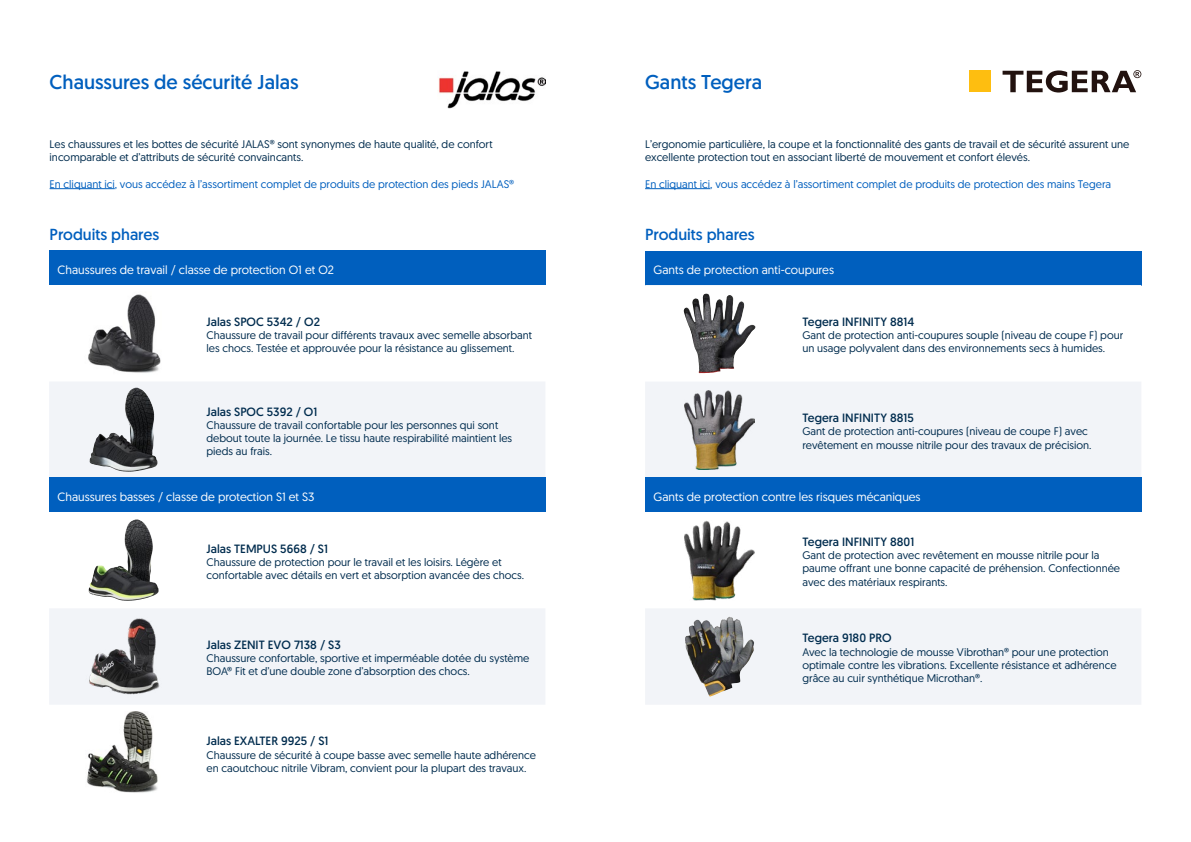
<style>
.page{position:relative;width:1191px;height:842px;background:#fff}
.page>*{position:absolute;margin:0;border:0;box-sizing:border-box;transform-origin:0 0}
.t1{font:20px "Geomanist";color:#005fbe}
.t2{font:16px "Geomanist";color:#005fbe}
.t3{font:12px "Geomanist";color:#fff}
.t4{font:12px "Geomanist";color:#002c4e}
.t5{font:11px/13.2px "Geomanist";color:#002c4e}
.t6{font:11px "Geomanist";color:#005fbe}
</style>
<div class="page">
<div style="left:49px;top:251px;width:496px;height:34px;background:#005fbe"></div>
<svg style="left:49px;top:382px;width:496px;height:322px;fill:#f2f4f8"></svg>
<div style="left:49px;top:478px;width:496px;height:34px;background:#005fbe"></div>
<img style="left:88px;top:294px;width:73px;height:79px">
<img style="left:90px;top:388px;width:46px;height:84px">
<img style="left:89px;top:519px;width:48px;height:72px">
<img style="left:85px;top:616px;width:77px;height:81px">
<img style="left:86px;top:711px;width:72px;height:82px">
<hr style="left:50px;top:188px;width:65px;height:1px;background:#005fbe">
<img style="left:438px;top:71px;width:108px;height:37px">
<div style="left:645px;top:251px;width:496px;height:34px;background:#005fbe"></div>
<svg style="left:645px;top:285px;width:496px;height:89px"></svg>
<svg style="left:645px;top:382px;width:496px;height:322px;fill:#f2f4f8"></svg>
<div style="left:645px;top:478px;width:496px;height:34px;background:#005fbe"></div>
<img style="left:702px;top:294px;width:4px;height:15px">
<img style="left:685px;top:390px;width:69px;height:79px">
<img style="left:684px;top:520px;width:70px;height:80px">
<img style="left:685px;top:617px;width:43px;height:79px">
<hr style="left:645px;top:188px;width:65px;height:1px;background:#005fbe">
<div style="left:969px;top:71px;width:22px;height:21px;background:#febe10"></div>
<svg style="left:1002px;top:70px;width:139px;height:23px"></svg>
<h1 class="t1" style="left:50px;top:69px;width:250px">Chaussures de sécurité Jalas</h1>
<p class="t5" style="left:50px;top:137px;width:444px">Les chaussures et les bottes de sécurité JALAS® sont synonymes de haute qualité, de confort incomparable et d’attributs de sécurité convaincants.</p>
<p class="t6" style="left:50px;top:177px;width:466px">En cliquant ici, vous accédez à l’assortiment complet de produits de protection des pieds JALAS®</p>
<h1 class="t1" style="left:645px;top:69px;width:119px">Gants Tegera</h1>
<p class="t5" style="left:645px;top:137px;width:486px">L’ergonomie particulière, la coupe et la fonctionnalité des gants de travail et de sécurité assurent une excellente protection tout en associant liberté de mouvement et confort élevés.</p>
<p class="t6" style="left:645px;top:177px;width:467px">En cliquant ici, vous accédez à l’assortiment complet de produits de protection des mains Tegera</p>
<h2 class="t2" style="left:50px;top:224px;width:111px">Produits phares</h2>
<h2 class="t2" style="left:645px;top:224px;width:111px">Produits phares</h2>
<p class="t3" style="left:58px;top:262px;width:278px">Chaussures de travail / classe de protection O1 et O2</p>
<p class="t4" style="left:206px;top:314px;width:115px">Jalas SPOC 5342 / O2</p>
<p class="t5" style="left:206px;top:328px;width:327px">Chaussure de travail pour différents travaux avec semelle absorbant les chocs. Testée et approuvée pour la résistance au glissement.</p>
<p class="t4" style="left:206px;top:404px;width:112px">Jalas SPOC 5392 / O1</p>
<p class="t5" style="left:206px;top:418px;width:307px">Chaussure de travail confortable pour les personnes qui sont debout toute la journée. Le tissu haute respirabilité maintient les pieds au frais.</p>
<p class="t3" style="left:58px;top:489px;width:258px">Chaussures basses / classe de protection S1 et S3</p>
<p class="t4" style="left:206px;top:541px;width:123px">Jalas TEMPUS 5668 / S1</p>
<p class="t5" style="left:206px;top:555px;width:319px">Chaussure de protection pour le travail et les loisirs. Légère et confortable avec détails en vert et absorption avancée des chocs.</p>
<p class="t4" style="left:206px;top:637px;width:136px">Jalas ZENIT EVO 7138 / S3</p>
<p class="t5" style="left:206px;top:651px;width:324px">Chaussure confortable, sportive et imperméable dotée du système<br>BOA® Fit et d’une double zone d’absorption des chocs.</p>
<p class="t4" style="left:206px;top:733px;width:123px">Jalas EXALTER 9925 / S1</p>
<p class="t5" style="left:206px;top:748px;width:331px">Chaussure de sécurité à coupe basse avec semelle haute adhérence en caoutchouc nitrile Vibram, convient pour la plupart des travaux.</p>
<p class="t3" style="left:653px;top:262px;width:182px">Gants de protection anti-coupures</p>
<p class="t4" style="left:802px;top:314px;width:113px">Tegera INFINITY 8814</p>
<p class="t5" style="left:802px;top:328px;width:322px">Gant de protection anti-coupures souple (niveau de coupe F) pour un usage polyvalent dans des environnements secs à humides.</p>
<p class="t4" style="left:802px;top:410px;width:113px">Tegera INFINITY 8815</p>
<p class="t5" style="left:802px;top:425px;width:290px">Gant de protection anti-coupures (niveau de coupe F) avec revêtement en mousse nitrile pour des travaux de précision.</p>
<p class="t3" style="left:653px;top:489px;width:268px">Gants de protection contre les risques mécaniques</p>
<p class="t4" style="left:802px;top:534px;width:113px">Tegera INFINITY 8801</p>
<p class="t5" style="left:802px;top:548px;width:319px">Gant de protection avec revêtement en mousse nitrile pour la paume offrant une bonne capacité de préhension. Confectionnée avec des matériaux respirants.</p>
<p class="t4" style="left:802px;top:630px;width:91px">Tegera 9180 PRO</p>
<p class="t5" style="left:802px;top:645px;width:316px">Avec la technologie de mousse Vibrothan® pour une protection optimale contre les vibrations. Excellente résistance et adhérence grâce au cuir synthétique Microthan®.</p>
</div>
